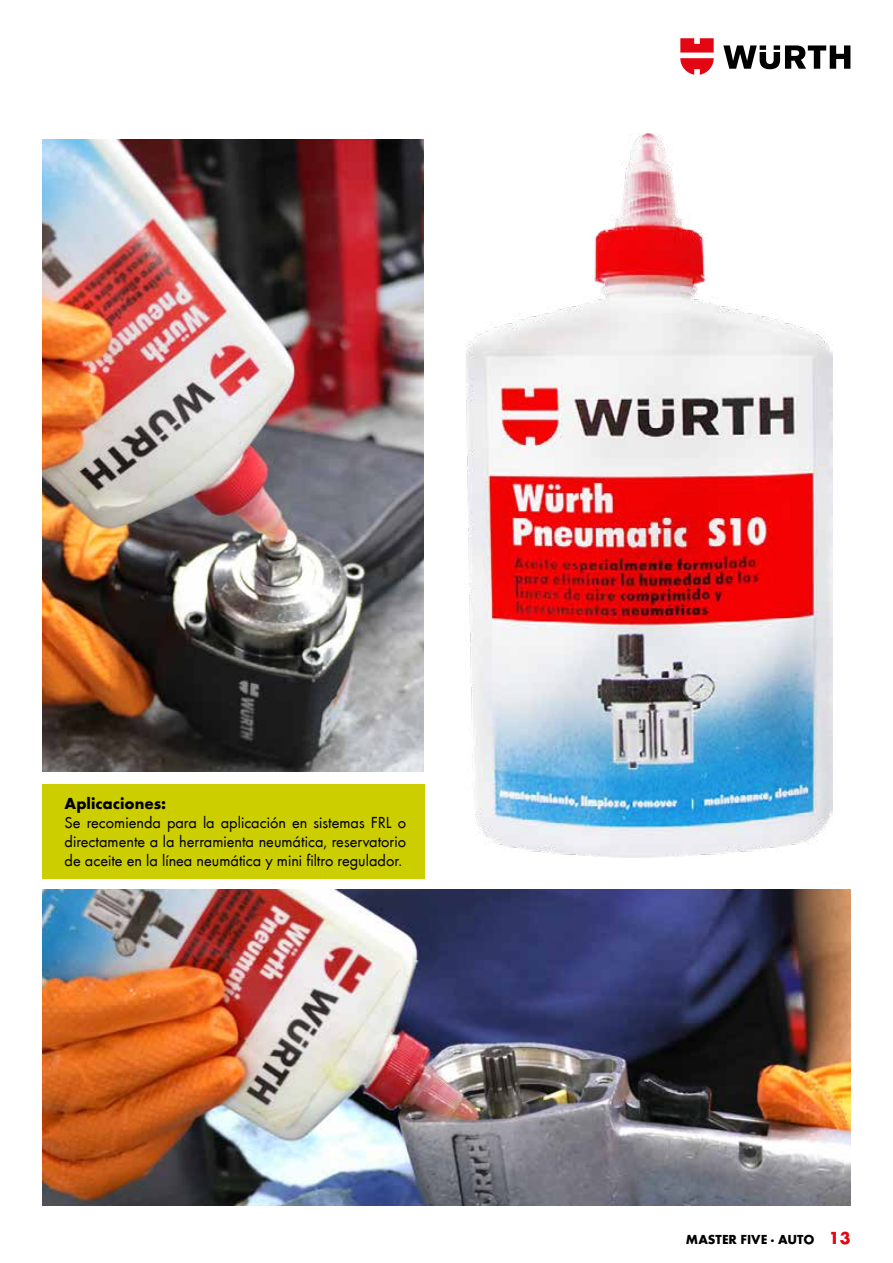
<style>
.page{position:relative;width:893px;height:1263px;background:#fff}
.page>*{position:absolute;margin:0;border:0;box-sizing:border-box;transform-origin:0 0}
.t1{font:16.5px/19.2px "Wuerth";color:#000;text-align:justify}
.t2{font:700 16.5px "Wuerth";color:#000}
.t3{font:700 13.5px "Wuerth";color:#000}
.s1{font-size:18px;color:#e30613}
</style>
<div class="page">
<svg style="left:723px;top:45px;width:127px;height:24px"></svg>
<svg style="left:680px;top:38px;width:34px;height:37px"></svg>
<div style="left:43px;top:784px;width:382px;height:95px;background:#cdce00"></div>
<img style="left:466px;top:134px;width:366px;height:724px">
<img style="left:43px;top:890px;width:807px;height:315px">
<img style="left:43px;top:140px;width:380px;height:631px">
<p class="t2" style="left:65px;top:791px;width:103px">Aplicaciones:</p>
<p class="t1" style="left:65px;top:812px;width:343px">Se recomienda para la aplicación en sistemas FRL o directamente a la herramienta neumática, reservatorio de aceite en la línea neumática y mini filtro regulador.</p>
<p class="t3" style="left:686px;top:1229px;width:166px">MASTER FIVE · AUTO <span class="s1">13</span></p>
</div>
